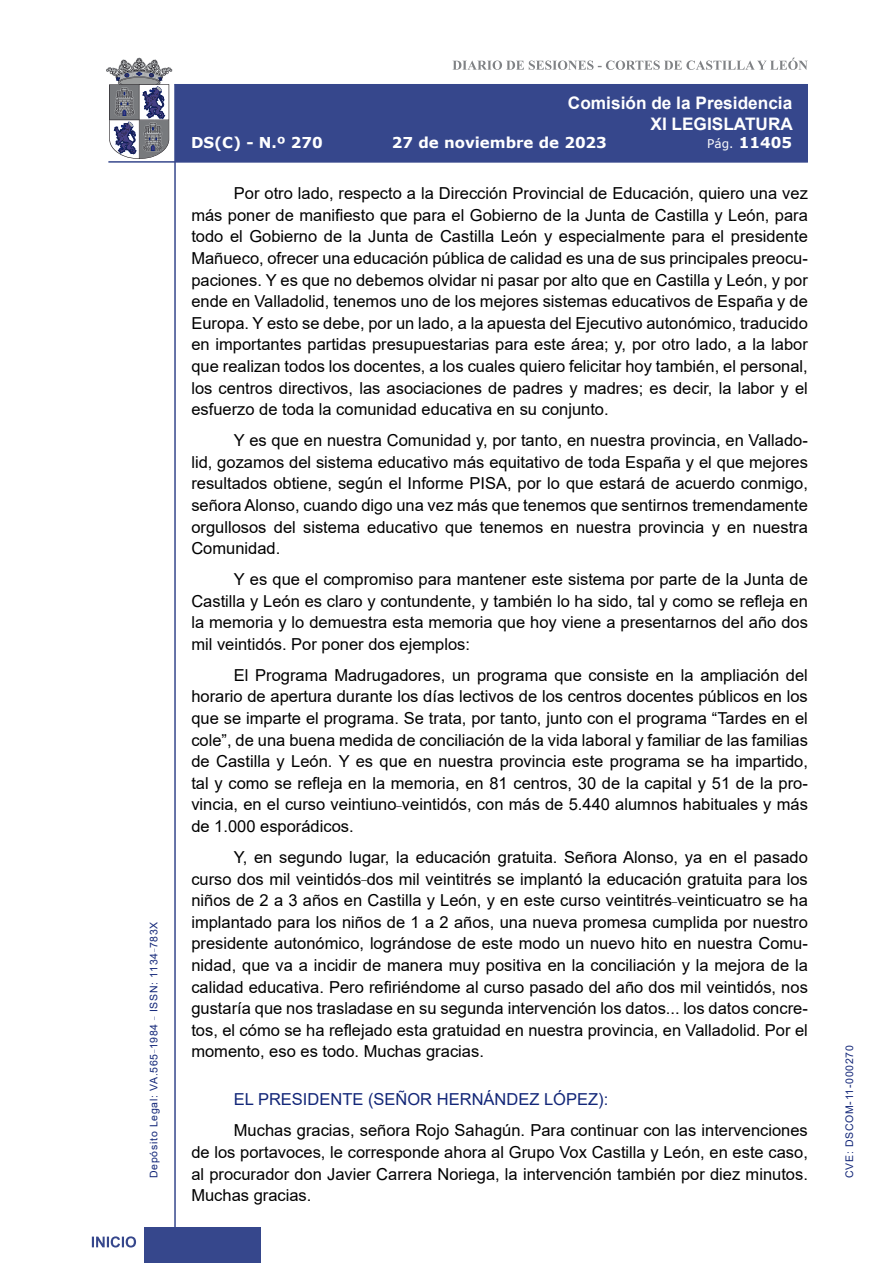
<style>
.page{position:relative;width:893px;height:1263px;background:#fff}
.page>*{position:absolute;margin:0;border:0;box-sizing:border-box;transform-origin:0 0}
.t1{font:700 17.25px/20.7px "Arial";color:#fff;text-align:right}
.t2{font:16.5px/21.6px "Arial";color:#000;text-align:justify}
.Orador{font:16.5px "Arial";color:#122678}
.t3{font:700 15px "Verdana";color:#fff}
.t4{font:10.5px "Arial";letter-spacing:.065em;color:#122678}
.s1{font-weight:400;font-size:12px}
</style>
<div class="page">
<svg style="left:452px;top:58px;width:356px;height:12px"></svg>
<hr style="left:174px;top:84px;width:2px;height:1179px;background:#36478c">
<div style="left:144px;top:1227px;width:117px;height:36px;background:#36478c"></div>
<div style="left:175px;top:84px;width:633px;height:78px;background:#36478c"></div>
<hr style="left:108px;top:161px;width:700px;height:2px;background:#36478c">
<svg style="left:92px;top:1236px;width:44px;height:11px"></svg>
<svg style="left:106px;top:58px;width:66px;height:101px"></svg>
<p class="t4" style="left:146px;top:1178px;width:258px;rotate:-90deg">Depósito Legal: VA.565<sup>_</sup>1984 <sup>_</sup> ISSN: 1134<sup>_</sup>783X</p>
<p class="t1" style="left:568px;top:93px;width:226px">Comisión de la Presidencia<br>XI LEGISLATURA</p>
<p class="t3" style="left:191px;top:132px;width:133px">DS(C) - N.º 270</p>
<p class="t3" style="left:392px;top:132px;width:216px">27 de noviembre de 2023</p>
<p class="t3" style="left:707px;top:132px;width:86px"><span class="s1">Pág.</span> 11405</p>
<p class="t2" style="left:191px;top:182px;width:618px;text-indent:43px">Por otro lado, respecto a la Dirección Provincial de Educación, quiero una vez más poner de manifiesto que para el Gobierno de la Junta de Castilla y León, para todo el Gobierno de la Junta de Castilla León y especialmente para el presidente Mañueco, ofrecer una educación pública de calidad es una de sus principales preocu&shy;paciones. Y es que no debemos olvidar ni pasar por alto que en Castilla y León, y por ende en Valladolid, tenemos uno de los mejores sistemas educativos de España y de Europa. Y esto se debe, por un lado, a la apuesta del Ejecutivo autonómico, traducido en importantes partidas presupuestarias para este área; y, por otro lado, a la labor que realizan todos los docentes, a los cuales quiero felicitar hoy también, el personal, los centros directivos, las asociaciones de padres y madres; es decir, la labor y el esfuerzo de toda la comunidad educativa en su conjunto.</p>
<p class="t2" style="left:191px;top:429px;width:618px;text-indent:43px">Y es que en nuestra Comunidad y, por tanto, en nuestra provincia, en Vallado&shy;lid, gozamos del sistema educativo más equitativo de toda España y el que mejores resultados obtiene, según el Informe PISA, por lo que estará de acuerdo conmigo, señora Alonso, cuando digo una vez más que tenemos que sentirnos tremendamente orgullosos del sistema educativo que tenemos en nuestra provincia y en nuestra Comunidad.</p>
<p class="t2" style="left:191px;top:568px;width:618px;text-indent:43px">Y es que el compromiso para mantener este sistema por parte de la Junta de Castilla y León es claro y contundente, y también lo ha sido, tal y como se refleja en la memoria y lo demuestra esta memoria que hoy viene a presentarnos del año dos mil veintidós. Por poner dos ejemplos:</p>
<p class="t2" style="left:191px;top:664px;width:618px;text-indent:43px">El Programa Madrugadores, un programa que consiste en la ampliación del horario de apertura durante los días lectivos de los centros docentes públicos en los que se imparte el programa. Se trata, por tanto, junto con el programa “Tardes en el cole”, de una buena medida de conciliación de la vida laboral y familiar de las familias de Castilla y León. Y es que en nuestra provincia este programa se ha impartido, tal y como se refleja en la memoria, en 81 centros, 30 de la capital y 51 de la pro&shy;vincia, en el curso veintiuno<sup>_</sup>veintidós, con más de 5.440 alumnos habituales y más de 1.000 esporádicos.</p>
<p class="t2" style="left:191px;top:846px;width:618px;text-indent:43px">Y, en segundo lugar, la educación gratuita. Señora Alonso, ya en el pasado curso dos mil veintidós<sup>_</sup>dos mil veintitrés se implantó la educación gratuita para los niños de 2 a 3 años en Castilla y León, y en este curso veintitrés<sup>_</sup>veinticuatro se ha implantado para los niños de 1 a 2 años, una nueva promesa cumplida por nuestro presidente autonómico, lográndose de este modo un nuevo hito en nuestra Comu&shy;nidad, que va a incidir de manera muy positiva en la conciliación y la mejora de la calidad educativa. Pero refiriéndome al curso pasado del año dos mil veintidós, nos gustaría que nos trasladase en su segunda intervención los datos... los datos concre&shy;tos, el cómo se ha reflejado esta gratuidad en nuestra provincia, en Valladolid. Por el momento, eso es todo. Muchas gracias.</p>
<p class="Orador" style="left:234px;top:1088px;width:376px">EL PRESIDENTE (SEÑOR HERNÁNDEZ LÓPEZ):</p>
<p class="t2" style="left:191px;top:1120px;width:618px;text-indent:43px">Muchas gracias, señora Rojo Sahagún. Para continuar con las intervenciones de los portavoces, le corresponde ahora al Grupo Vox Castilla y León, en este caso, al procurador don Javier Carrera Noriega, la intervención también por diez minutos.<br>Muchas gracias.</p>
<p class="t4" style="left:842px;top:1178px;width:134px;rotate:-90deg">CVE: DSCOM-11-000270</p>
</div>
